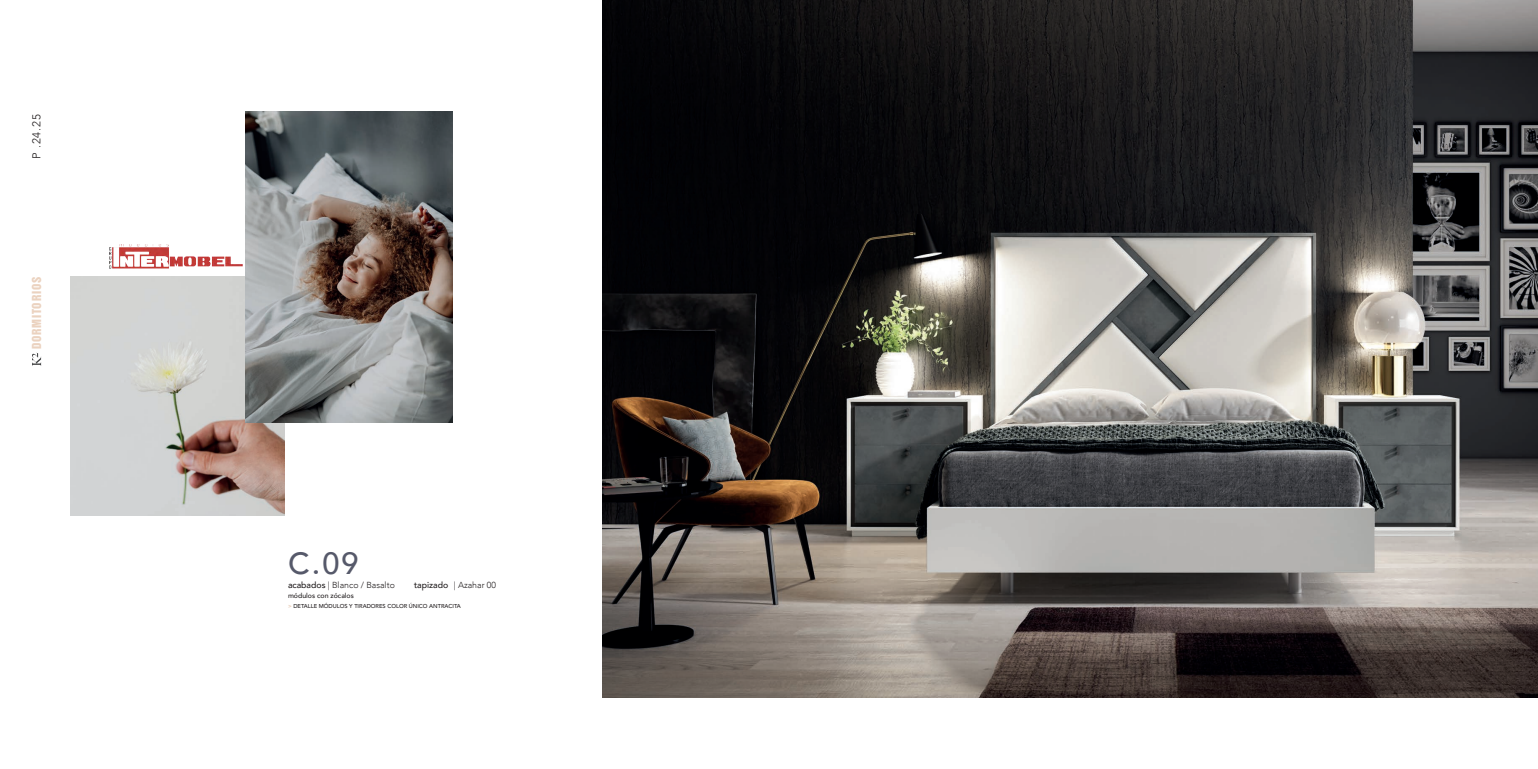
<style>
.page{position:relative;width:1538px;height:769px;background:#fff}
.page>*{position:absolute;margin:0;border:0;box-sizing:border-box;transform-origin:0 0}
.t1{font:500 30.62px "Avenir";color:#56596a}
.t2{font:11.38px "Helvetica Inserat";letter-spacing:.07em;color:#ebd2bf}
.t3{font:300 11.38px "Avenir";color:#231f20}
.t4{font:300 8.75px "Avenir";color:#231f20}
.t5{font:500 7px "Avenir";color:#231f20}
.t6{font:500 5.69px "Avenir";color:#231f20}
.s1{font-weight:500}
.s2{font-weight:900;color:#ebd2bf}
</style>
<div class="page">
<svg style="left:32px;top:353px;width:9px;height:13px"></svg>
<img style="left:602px;top:0;width:936px;height:697px">
<img style="left:71px;top:277px;width:213px;height:239px">
<img style="left:246px;top:112px;width:207px;height:311px">
<img style="left:110px;top:244px;width:133px;height:25px">
<h2 class="t3" style="left:30px;top:159px;width:46px;rotate:-90deg">P .24.25</h2>
<h2 class="t2" style="left:30px;top:349px;width:74px;rotate:-90deg">DORMITORIOS</h2>
<h1 class="t1" style="left:288px;top:537px;width:72px">C.09</h1>
<h3 class="t4" style="left:288px;top:580px;width:108px"><span class="s1">acabados</span> | Blanco / Basalto</h3>
<h3 class="t4" style="left:414px;top:580px;width:83px"><span class="s1">tapizado</span> | Azahar 00</h3>
<p class="t5" style="left:288px;top:589px;width:67px">módulos con zócalos</p>
<p class="t6" style="left:288px;top:601px;width:174px"><span class="s2">&gt;</span> DETALLE MÓDULOS Y TIRADORES COLOR ÚNICO ANTRACITA</p>
</div>
